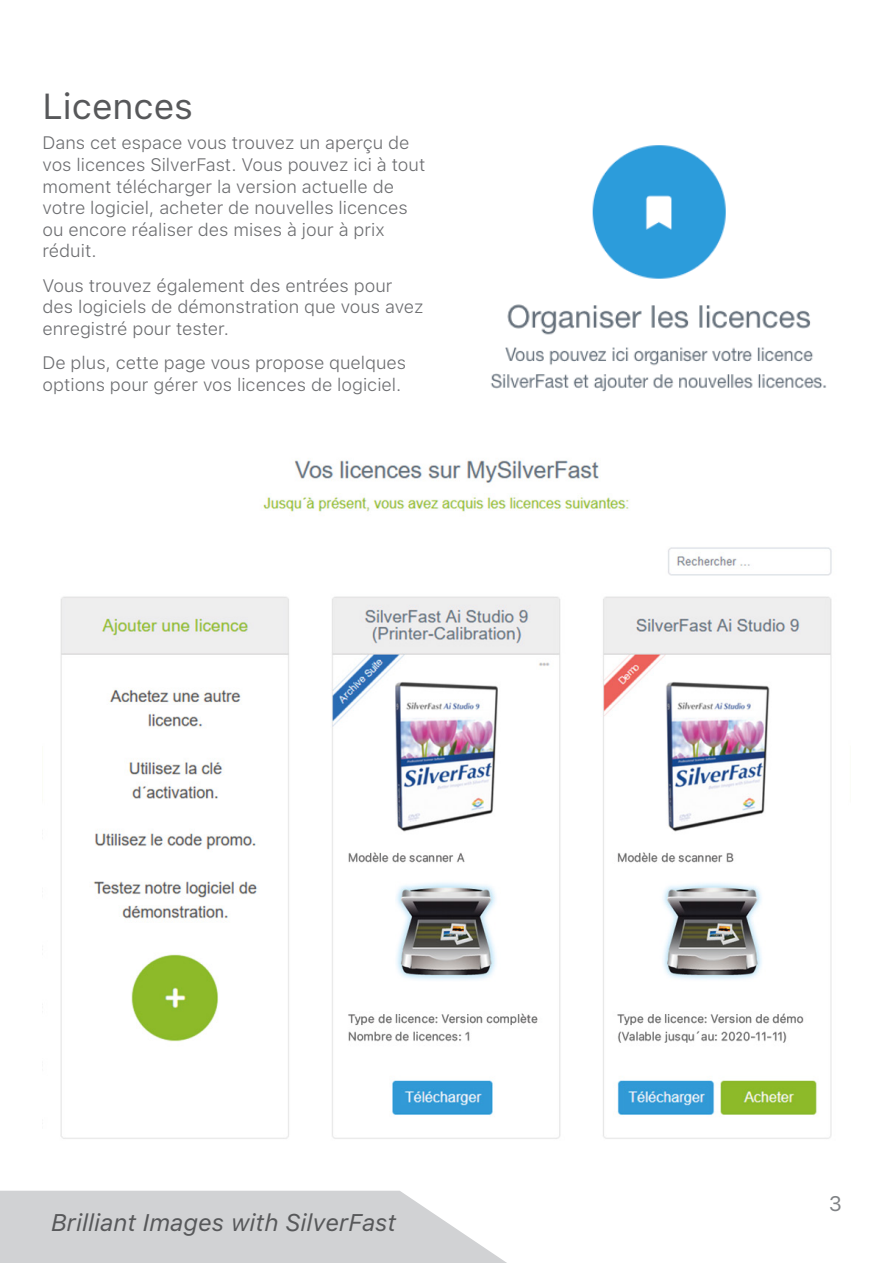
<style>
.page{position:relative;width:893px;height:1263px;background:#fff}
.page>*{position:absolute;margin:0;border:0;box-sizing:border-box;transform-origin:0 0}
.Überschrift_ohne_Lis{font:36px "SF Pro Text";color:#57585a}
.t1{font:italic 24px "SF Pro Text";color:#57585a}
.t2{font:21px "SF Pro Text";color:#808285}
.Text{font:300 18px/21.6px "SF Pro Text";color:#6c6d70}
</style>
<div class="page">
<svg style="left:0;top:1191px;width:507px;height:72px;background:#d5d6d8"></svg>
<img style="left:490px;top:145px;width:336px;height:247px">
<img style="left:60px;top:460px;width:772px;height:679px">
<p class="Überschrift_ohne_Lis" style="left:43px;top:86px;width:152px">Licences</p>
<p class="Text" style="left:43px;top:132px;width:384px">Dans cet espace vous trouvez un aperçu de vos licences SilverFast. Vous pouvez ici à tout moment télécharger la version actuelle de votre logiciel, acheter de nouvelles licences ou encore réaliser des mises à jour à prix réduit.</p>
<p class="Text" style="left:43px;top:275px;width:383px">Vous trouvez également des entrées pour des logiciels de démonstration que vous avez enregistré pour tester.</p>
<p class="Text" style="left:43px;top:352px;width:365px">De plus, cette page vous propose quelques options pour gérer vos licences de logiciel.</p>
<h2 class="t1" style="left:51px;top:1208px;width:347px">Brilliant Images with SilverFast</h2>
<p class="t2" style="left:829px;top:1191px;width:15px">3</p>
</div>
